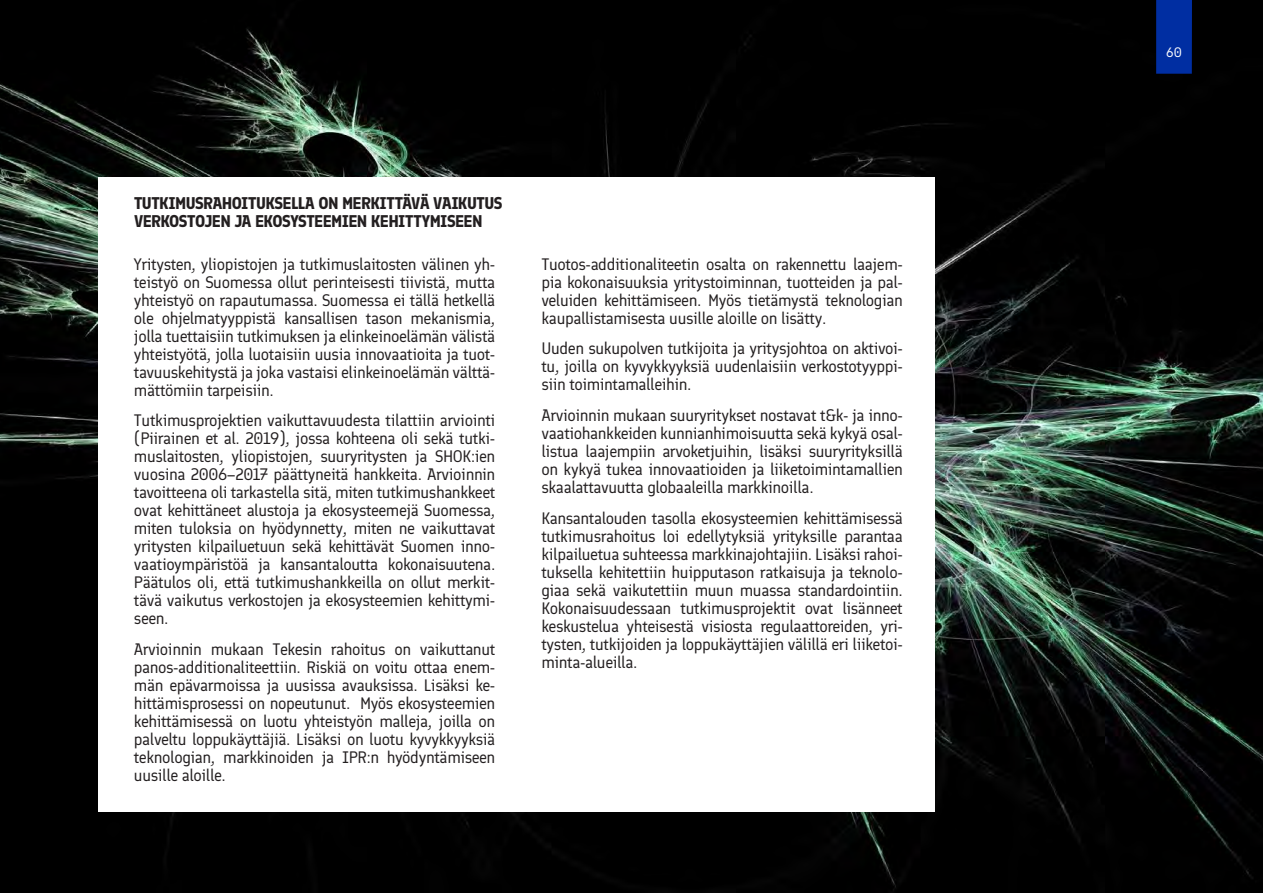
<style>
.page{position:relative;width:1263px;height:893px;background:#fff}
.page>*{position:absolute;margin:0;border:0;box-sizing:border-box;transform-origin:0 0}
.Infobox_body{font:16.5px/18px "Finlandica";letter-spacing:-.025em;color:#231f20;text-align:justify}
.Infobox_header{font:700 16.5px/18px "Finlandica";letter-spacing:-.035em;color:#231f20}
.t1{font:13.5px "Finlandica";color:#fff}
</style>
<div class="page">
<img style="left:0;top:0;width:1263px;height:893px">
<div style="left:98px;top:178px;width:836px;height:634px;background:#fff"></div>
<div style="left:1156px;top:0;width:36px;height:74px;background:#002ea2"></div>
<p class="Infobox_header" style="left:134px;top:195px;width:370px">TUTKIMUSRAHOITUKSELLA ON MERKITTÄVÄ VAIKUTUS<br>VERKOSTOJEN JA EKOSYSTEEMIEN KEHITTYMISEEN</p>
<p class="Infobox_body" style="left:134px;top:255px;width:363px">Yritysten, yliopistojen ja tutkimuslaitosten välinen yh&shy;teistyö on Suomessa ollut perinteisesti tiivistä, mutta yhteistyö on rapautumassa. Suomessa ei tällä hetkellä ole ohjelmatyyppistä kansallisen tason mekanismia, jolla tuettaisiin tutkimuksen ja elinkeinoelämän välistä yhteistyötä, jolla luotaisiin uusia innovaatioita ja tuot&shy;tavuuskehitystä ja joka vastaisi elinkeinoelämän välttä&shy;mättömiin tarpeisiin.</p>
<p class="Infobox_body" style="left:134px;top:412px;width:363px">Tutkimusprojektien vaikuttavuudesta tilattiin arviointi (Piirainen et al. 2019), jossa kohteena oli sekä tutki&shy;muslaitosten, yliopistojen, suuryritysten ja SHOK:ien vuosina 2006–2017 päättyneitä hankkeita. Arvioinnin tavoitteena oli tarkastella sitä, miten tutkimushankkeet ovat kehittäneet alustoja ja ekosysteemejä Suomessa, miten tuloksia on hyödynnetty, miten ne vaikuttavat yritysten kilpailuetuun sekä kehittävät Suomen inno&shy;vaatioympäristöä ja kansantaloutta kokonaisuutena.<br>Päätulos oli, että tutkimushankkeilla on ollut merkit&shy;tävä vaikutus verkostojen ja ekosysteemien kehittymi&shy;seen.</p>
<p class="Infobox_body" style="left:134px;top:640px;width:363px">Arvioinnin mukaan Tekesin rahoitus on vaikuttanut panos-additionaliteettiin. Riskiä on voitu ottaa enem&shy;män epävarmoissa ja uusissa avauksissa. Lisäksi ke&shy;hittämisprosessi on nopeutunut. Myös ekosysteemien kehittämisessä on luotu yhteistyön malleja, joilla on palveltu loppukäyttäjiä. Lisäksi on luotu kyvykkyyksiä teknologian, markkinoiden ja IPR:n hyödyntämiseen uusille aloille.</p>
<p class="Infobox_body" style="left:541px;top:255px;width:363px">Tuotos-additionaliteetin osalta on rakennettu laajem&shy;pia kokonaisuuksia yritystoiminnan, tuotteiden ja pal&shy;veluiden kehittämiseen. Myös tietämystä teknologian kaupallistamisesta uusille aloille on lisätty.</p>
<p class="Infobox_body" style="left:541px;top:340px;width:363px">Uuden sukupolven tutkijoita ja yritysjohtoa on aktivoi&shy;tu, joilla on kyvykkyyksiä uudenlaisiin verkostotyyppi&shy;siin toimintamalleihin.</p>
<p class="Infobox_body" style="left:541px;top:406px;width:363px">Arvioinnin mukaan suuryritykset nostavat t&amp;k- ja inno&shy;vaatiohankkeiden kunnianhimoisuutta sekä kykyä osal&shy;listua laajempiin arvoketjuihin, lisäksi suuryrityksillä on kykyä tukea innovaatioiden ja liiketoimintamallien skaalattavuutta globaaleilla markkinoilla.</p>
<p class="Infobox_body" style="left:541px;top:509px;width:363px">Kansantalouden tasolla ekosysteemien kehittämisessä tutkimusrahoitus loi edellytyksiä yrityksille parantaa kilpailuetua suhteessa markkinajohtajiin. Lisäksi rahoi&shy;tuksella kehitettiin huipputason ratkaisuja ja teknolo&shy;giaa sekä vaikutettiin muun muassa standardointiin.<br>Kokonaisuudessaan tutkimusprojektit ovat lisänneet keskustelua yhteisestä visiosta regulaattoreiden, yri&shy;tysten, tutkijoiden ja loppukäyttäjien välillä eri liiketoi&shy;minta-alueilla.</p>
<p class="t1" style="left:1166px;top:43px;width:17px">60</p>
</div>
